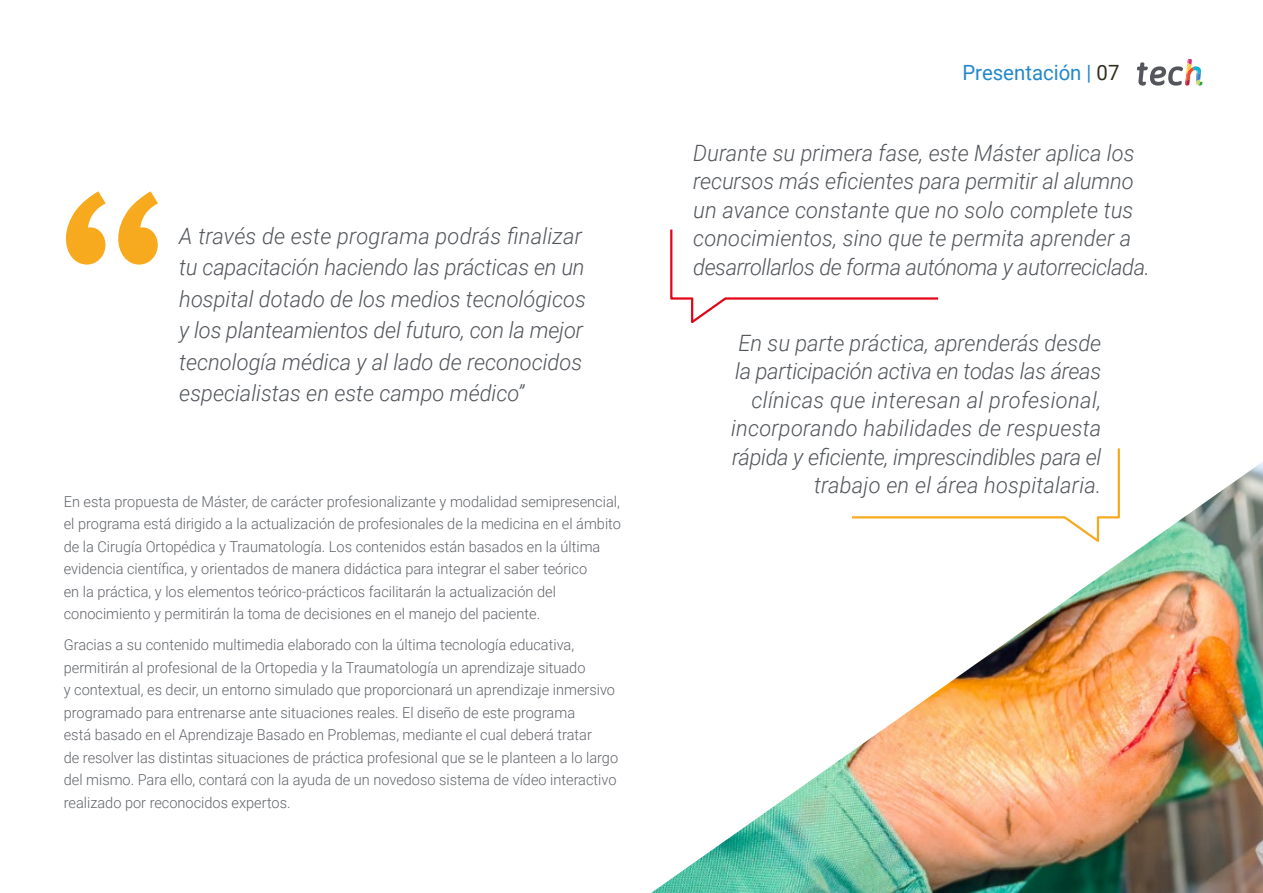
<style>
.page{position:relative;width:1263px;height:893px;background:#fff}
.page>*{position:absolute;margin:0;border:0;box-sizing:border-box;transform-origin:0 0}
.t1{font:italic 300 22.5px/28.5px "Roboto";color:#52555b}
.t2{font:21px "Roboto";color:#2488c9}
.t3{font:300 15px/22.5px "Roboto";color:#61646a}
.s1{color:#312e20}
</style>
<div class="page">
<svg style="left:1137px;top:59px;width:65px;height:27px"></svg>
<img style="left:651px;top:462px;width:612px;height:431px">
<svg style="left:66px;top:191px;width:92px;height:74px"></svg>
<svg style="left:670px;top:229px;width:269px;height:95px"></svg>
<svg style="left:850px;top:448px;width:271px;height:97px"></svg>
<p class="t1" style="left:179px;top:219px;width:408px;line-height:31.5px">A través de este programa podrás finalizar tu capacitación haciendo las prácticas en un hospital dotado de los medios tecnológicos y los planteamientos del futuro, con la mejor tecnología médica y al lado de reconocidos especialistas en este campo médico”</p>
<p class="t3" style="left:64px;top:489px;width:559px">En esta propuesta de Máster, de carácter profesionalizante y modalidad semipresencial, el programa está dirigido a la actualización de profesionales de la medicina en el ámbito de la Cirugía Ortopédica y Traumatología. Los contenidos están basados en la última evidencia científica, y orientados de manera didáctica para integrar el saber teórico<br>en la práctica, y los elementos teórico-prácticos facilitarán la actualización del conocimiento y permitirán la toma de decisiones en el manejo del paciente.</p>
<p class="t3" style="left:64px;top:633px;width:556px">Gracias a su contenido multimedia elaborado con la última tecnología educativa, permitirán al profesional de la Ortopedia y la Traumatología un aprendizaje situado<br>y contextual, es decir, un entorno simulado que proporcionará un aprendizaje inmersivo programado para entrenarse ante situaciones reales. El diseño de este programa<br>está basado en el Aprendizaje Basado en Problemas, mediante el cual deberá tratar<br>de resolver las distintas situaciones de práctica profesional que se le planteen a lo largo del mismo. Para ello, contará con la ayuda de un novedoso sistema de vídeo interactivo realizado por reconocidos expertos.</p>
<h2 class="t2" style="left:962px;top:57px;width:159px">Presentación | <span class="s1">07</span></h2>
<p class="t1" style="left:693px;top:138px;width:458px">Durante su primera fase, este Máster aplica los recursos más eficientes para permitir al alumno un avance constante que no solo complete tus conocimientos, sino que te permita aprender a desarrollarlos de forma autónoma y autorreciclada.</p>
<p class="t1" style="left:731px;top:328px;width:372px;text-align:right">En su parte práctica, aprenderás desde la participación activa en todas las áreas clínicas que interesan al profesional, incorporando habilidades de respuesta rápida y eficiente, imprescindibles para el trabajo en el área hospitalaria.</p>
</div>
